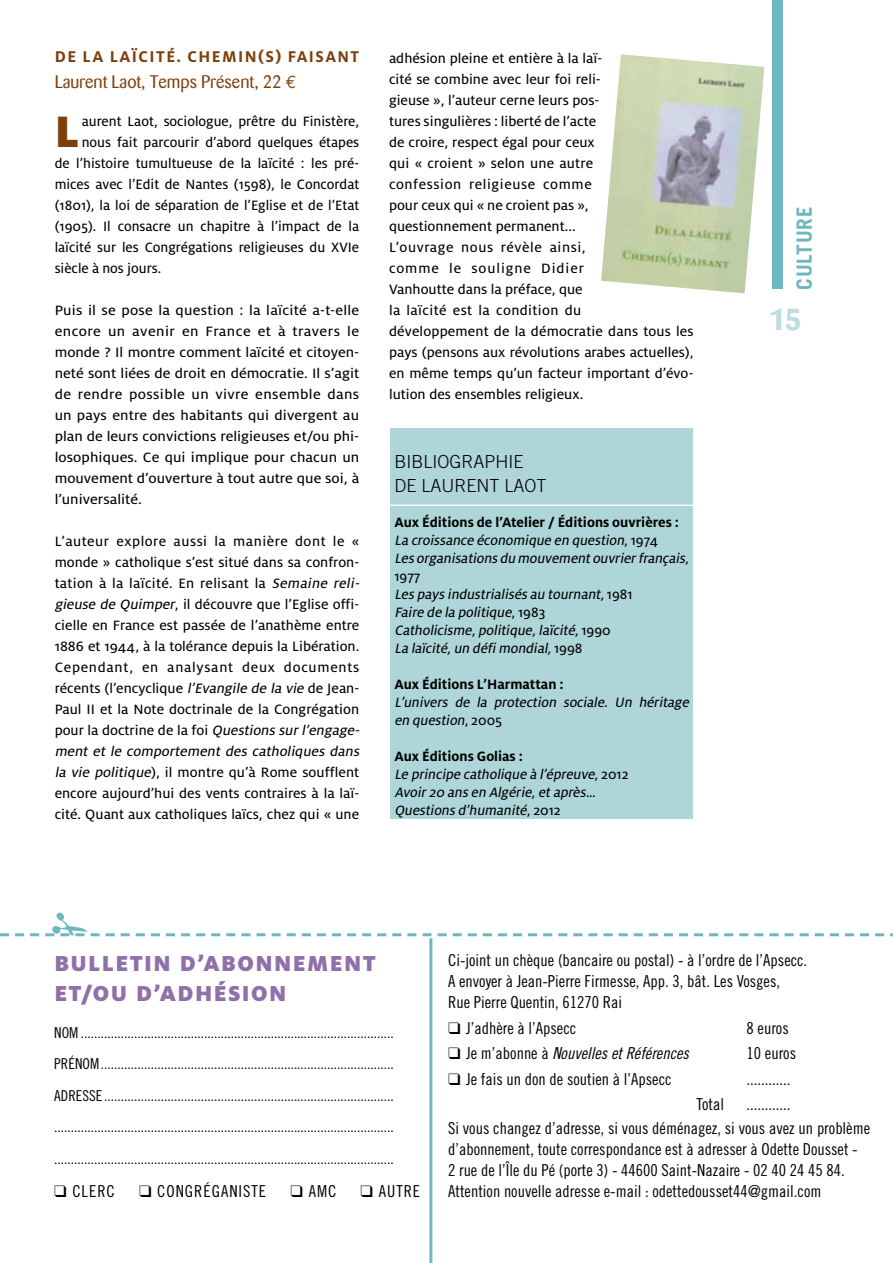
<style>
.page{position:relative;width:893px;height:1263px;background:#fff}
.page>*{position:absolute;margin:0;border:0;box-sizing:border-box;transform-origin:0 0}
.t1{font:900 48.75px "Milo OT";color:#7d3f0c}
.t2{font:700 30px "Barmeno";color:#bcdcdf}
.t3{font:900 24px/30px "Milo OT";letter-spacing:.06em;color:#9070a8}
.t4{font:700 21px "Trade Gothic";letter-spacing:.04em;color:#6cb8bf}
.t5{font:18px "Barmeno";color:#7d3f0c}
.t6{font:300 18px/24px "Trade Gothic";letter-spacing:.14em;color:#000}
.t7{font:700 17.25px "Milo OT";letter-spacing:.085em;color:#7d3f0c}
.t8{font:16.5px/21px "Trade Gothic Cond Eighteen";color:#000}
.t9{font:16.5px "Trade Gothic Cond Eighteen Obl";color:#000}
.t10{font:15px/21px "Milo OT Text";color:#000}
.t11{font:15px/31.5px "Trade Gothic Cond Eighteen";color:#000;text-align:justify}
.t12{font:15px/21px "Milo OT Text";color:#000;text-align:justify;scale:1.07 1}
.t13{font:italic 15px/18px "Milo OT Text";color:#000}
.t14{font:700 15px "Milo OT";color:#000}
.s1{font-family:"Euro Mono"}
.s2{font-style:italic}
.s3{font-style:normal}
.s4{font-family:"Trade Gothic Cond Eighteen"}
</style>
<div class="page">
<div style="left:772px;top:0;width:11px;height:289px;background:#6cb8bf"></div>
<hr style="left:429px;top:938px;width:3px;height:325px;background:#6cb8bf">
<svg style="left:0;top:912px;width:893px;height:24px"></svg>
<img style="left:601px;top:54px;width:163px;height:239px">
<div style="left:390px;top:429px;width:303px;height:390px;background:#aed5d8"></div>
<hr style="left:377px;top:504px;width:329px;height:2px;background:#fff">
<p class="t7" style="left:55px;top:47px;width:306px">De la laïcité. Ch emin(s) faisant</p>
<p class="t5" style="left:55px;top:71px;width:243px">Laurent Laot, Temps Présent, 22 <span class="s1">e</span></p>
<h1 class="t1" style="left:55px;top:103px;width:21px">L</h1>
<p class="t10" style="left:82px;top:111px;width:279px">aurent Laot, sociologue, prêtre du Finistère,</p>
<p class="t10" style="left:82px;top:132px;width:279px">nous fait parcourir d’abord quelques étapes</p>
<p class="t10" style="left:55px;top:153px;width:306px">de l’histoire tumultueuse de la laïcité : les pré-</p>
<p class="t10" style="left:55px;top:174px;width:306px">mices avec l’Edit de Nantes (1598), le Concordat</p>
<p class="t10" style="left:55px;top:195px;width:306px">(1801), la loi de séparation de l’Eglise et de l’Etat</p>
<p class="t10" style="left:55px;top:216px;width:306px">(1905). Il consacre un chapitre à l’impact de la</p>
<p class="t10" style="left:55px;top:237px;width:306px">laïcité sur les Congrégations religieuses du XVIe</p>
<p class="t10" style="left:55px;top:258px;width:108px">siècle à nos jours.</p>
<p class="t12" style="left:55px;top:300px;width:286px">Puis il se pose la question : la laïcité a-t-elle encore un avenir en France et à travers le monde ? Il montre comment laïcité et citoyen&shy;neté sont liées de droit en démocratie. Il s’agit de rendre possible un vivre ensemble dans un pays entre des habitants qui divergent au plan de leurs convictions religieuses et/ou phi&shy;losophiques. Ce qui implique pour chacun un mouvement d’ouverture à tout autre que soi, à l’universalité.</p>
<p class="t10" style="left:55px;top:531px;width:309px">L’auteur explore aussi la manière dont le « monde » catholique s’est situé dans sa confron&shy;tation à la laïcité. En relisant la <span class="s2">Semaine reli&shy;gieuse de Quimper</span>, il découvre que l’Eglise offi&shy;cielle en France est passée de l’anathème entre 1886 et 1944, à la tolérance depuis la Libération.<br>Cependant, en analysant deux documents récents (l’encyclique <span class="s2">l’Evangile de la vie</span> de Jean-Paul II et la Note doctrinale de la Congrégation po u r l a d oct r i n e d e l a fo i <span class="s2">Questions surl’engage&shy;ment et le comportement des catholiques dans la vie politique</span>), il montre qu’à Rome soufflent encore aujourd’hui des vents contraires à la laï&shy;cité. Quant aux catholiques laïcs, chez qui « une</p>
<p class="t10" style="left:389px;top:48px;width:306px">adhésion pleine et entière à la laï-<br>cité se combine avec leur foi reli-<br>gieuse », l’auteur cerne leurs pos-<br>tures singulières : liberté de l’acte<br>de croire, respect égal pour ceux<br>qui « croient » selon une autre<br>confession religieuse comme<br>pour ceux qui « ne croient pas », questionnement permanent...<br>L’ouvrage nous révèle ainsi,<br>comme le souligne Didier<br>Vanhoutte dans la préface, que<br>la laïcité est la condition du<br>développement de la démocratie dans tous les pays (pensons aux révolutions arabes actuelles), en même temps qu’un facteur important d’évo&shy;lution des ensembles religieux.</p>
<p class="t6" style="left:394px;top:449px;width:149px">BIBLIOGRAPHIE<br>DE LAURENT LAOT</p>
<p class="t14" style="left:394px;top:514px;width:286px">Aux Éditions de l’Atelier / Éditions ouvrières :</p>
<p class="t13" style="left:394px;top:531px;width:299px">La croissance économique en question<span class="s3">, 1 9 74<br></span>Les organisations du mouvementouvrierfrançais,</p>
<p class="t13" style="left:394px;top:567px;width:240px"><span class="s3">1977<br></span>Les pays industrialisés au tournant<span class="s3">, 1 9 8 1<br></span>Faire de la politique<span class="s3">, 1 9 8 3<br></span>Catholicisme,politique,laïcité<span class="s3">, 1 9 9 0<br></span>La laïcité,un défimondial,<span class="s3">1 9 9 8</span></p>
<p class="t14" style="left:394px;top:676px;width:171px">Aux Éditions L’Harmattan :</p>
<p class="t13" style="left:394px;top:693px;width:299px">L’univers de la protection sociale. Un héritage en question<span class="s3">, 2 0 0 5</span></p>
<p class="t14" style="left:394px;top:748px;width:130px">Aux Éditions Golias :</p>
<p class="t13" style="left:394px;top:765px;width:236px">Le principe catholique à l’épreuve<span class="s3">, 2 0 1 2<br></span>Avoir20 ans en Algérie,etaprès…<br>Questions d’humanité<span class="s3">, 2 0 1 2</span></p>
<h3 class="t4" style="left:791px;top:290px;width:82px;rotate:-90deg">Culture</h3>
<h2 class="t2" style="left:769px;top:301px;width:33px">15</h2>
<h3 class="t3" style="left:54px;top:948px;width:323px">BULLETIN D’ABONNEMENT<br>ET/OU D’ADHÉSION</h3>
<p class="t11" style="left:54px;top:1016px;width:341px">Nom ..............................................................................................<br>Prénom ........................................................................................<br>Adresse....................................................................................... ...................................................................................................... ......................................................................................................</p>
<p class="t8" style="left:54px;top:1180px;width:52px">❑ Clerc</p>
<p class="t8" style="left:139px;top:1180px;width:37px">❑ Congr</p>
<p class="t8" style="left:203px;top:1180px;width:17px">égani</p>
<p class="t8" style="left:243px;top:1180px;width:25px">ste</p>
<p class="t8" style="left:291px;top:1180px;width:47px">❑ AMC</p>
<p class="t8" style="left:361px;top:1180px;width:61px">❑ Autr e</p>
<p class="t8" style="left:448px;top:950px;width:361px">Ci-joint un chèque (bancaire ou postal) - à l’ordre de l’Apsecc.<br>A envoyer à Jean-Pierre Firmesse, App. 3, bât. Les Vosges,<br>Rue Pierre Quentin, 61270 Rai</p>
<p class="t8" style="left:448px;top:1017px;width:130px">❑ J’adhère à l’Apsecc</p>
<p class="t8" style="left:747px;top:1017px;width:44px">8 euros</p>
<p class="t9" style="left:448px;top:1044px;width:242px">❑ <span class="s4">Je m’abonne à</span> Nouvelles et Références</p>
<p class="t8" style="left:747px;top:1043px;width:51px">10 euros</p>
<p class="t8" style="left:448px;top:1068px;width:225px">❑ Je fais un don de soutien à l’Apsecc</p>
<p class="t8" style="left:747px;top:1068px;width:45px">............</p>
<p class="t8" style="left:697px;top:1094px;width:29px">Total</p>
<p class="t8" style="left:448px;top:1092px;width:424px;line-height:23.7px;text-indent:299px">............<br>Si vous changez d’adresse, si vous déménagez, si vous avez un problème</p>
<p class="t8" style="left:448px;top:1138px;width:411px">d’abonnement, toute correspondance est à adresser à Odette Dousset -<br>2 rue de l’Île du Pé (porte 3) - 44600 Saint-Nazaire - 02 40 24 45 84.<br>Attention nouvelle adresse e-mail : odettedousset44@gmail.com</p>
</div>
